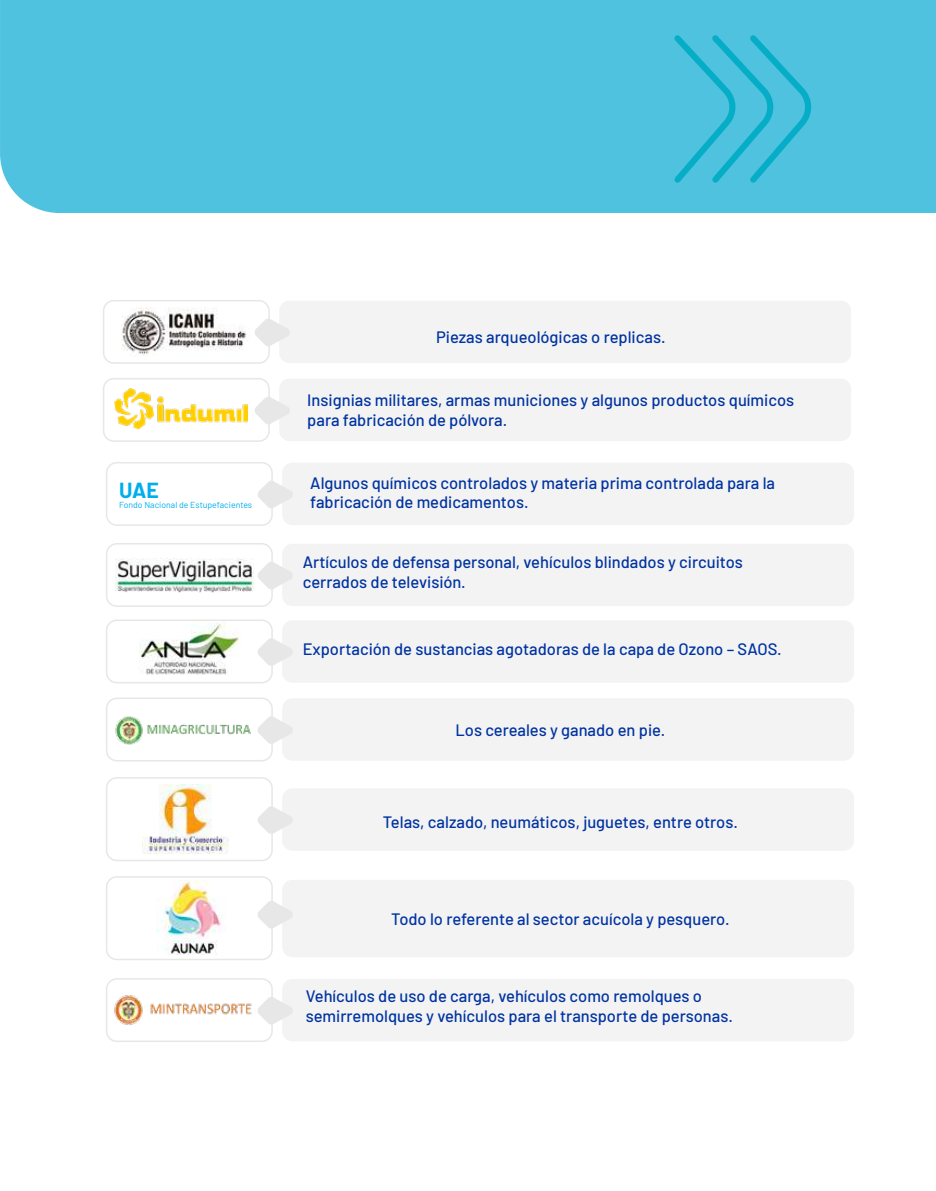
<style>
.page{position:relative;width:936px;height:1191px;background:#fff}
.page>*{position:absolute;margin:0;border:0;box-sizing:border-box;transform-origin:0 0}
.t1{font:700 21.3px "Barlow";color:#00aeec}
.t2{font:500 16.5px/19.8px "Barlow";color:#0033a1}
.t3{font:8.7px "Barlow";color:#00aeec}
</style>
<div class="page">
<img style="left:143px;top:784px;width:86px;height:69px">
<img style="left:140px;top:622px;width:100px;height:53px">
<div style="left:279px;top:301px;width:572px;height:62px;background:#f3f3f3;border-radius:10px"></div>
<img style="left:156px;top:880px;width:70px;height:74px">
<img style="left:122px;top:307px;width:125px;height:49px">
<img style="left:114px;top:388px;width:134px;height:42px">
<img style="left:115px;top:716px;width:136px;height:29px">
<img style="left:114px;top:995px;width:138px;height:30px">
<div style="left:103px;top:300px;width:167px;height:64px;border:2px solid #e7e7e7;border-radius:10px"></div>
<svg style="left:255px;top:318px;width:34px;height:29px"></svg>
<div style="left:279px;top:379px;width:572px;height:62px;background:#f3f3f3;border-radius:10px"></div>
<div style="left:282px;top:463px;width:572px;height:62px;background:#f3f3f3;border-radius:10px"></div>
<div style="left:103px;top:378px;width:167px;height:64px;border:2px solid #e7e7e7;border-radius:10px"></div>
<svg style="left:255px;top:396px;width:34px;height:29px"></svg>
<div style="left:106px;top:462px;width:167px;height:64px;border:2px solid #e7e7e7;border-radius:10px"></div>
<svg style="left:258px;top:480px;width:34px;height:29px"></svg>
<div style="left:282px;top:544px;width:572px;height:62px;background:#f3f3f3;border-radius:10px"></div>
<div style="left:282px;top:620px;width:572px;height:62px;background:#f3f3f3;border-radius:10px"></div>
<div style="left:106px;top:543px;width:167px;height:64px;border:2px solid #e7e7e7;border-radius:10px"></div>
<svg style="left:258px;top:561px;width:34px;height:29px"></svg>
<div style="left:106px;top:619px;width:167px;height:64px;border:2px solid #e7e7e7;border-radius:10px"></div>
<svg style="left:258px;top:637px;width:34px;height:29px"></svg>
<div style="left:282px;top:698px;width:572px;height:62px;background:#f3f3f3;border-radius:10px"></div>
<div style="left:282px;top:880px;width:572px;height:77px;background:#f3f3f3;border-radius:10px"></div>
<div style="left:106px;top:697px;width:167px;height:64px;border:2px solid #e7e7e7;border-radius:10px"></div>
<svg style="left:258px;top:715px;width:34px;height:29px"></svg>
<div style="left:282px;top:788px;width:572px;height:62px;background:#f3f3f3;border-radius:10px"></div>
<div style="left:106px;top:777px;width:167px;height:84px;border:2px solid #e7e7e7;border-radius:10px"></div>
<svg style="left:258px;top:805px;width:34px;height:29px"></svg>
<div style="left:282px;top:979px;width:572px;height:62px;background:#f3f3f3;border-radius:10px"></div>
<div style="left:106px;top:978px;width:167px;height:64px;border:2px solid #e7e7e7;border-radius:10px"></div>
<svg style="left:258px;top:996px;width:34px;height:29px"></svg>
<div style="left:106px;top:876px;width:167px;height:84px;border:2px solid #e7e7e7;border-radius:10px"></div>
<svg style="left:258px;top:900px;width:34px;height:29px"></svg>
<img style="left:116px;top:558px;width:138px;height:35px">
<div style="left:0;top:0;width:935px;height:213px;background:#4ec2df"></div>
<svg style="left:668px;top:30px;width:150px;height:158px;background:#43bedb"></svg>
<p class="t1" style="left:119px;top:474px;width:41px">UAE</p>
<p class="t3" style="left:119px;top:499px;width:134px">Fondo Nacional de Estupefacientes</p>
<p class="t2" style="left:436px;top:326px;width:231px">Piezas arqueológicas o replicas.</p>
<p class="t2" style="left:307px;top:389px;width:488px">Insignias militares, armas municiones y algunos productos químicos para fabricación de pólvora.</p>
<p class="t2" style="left:310px;top:471px;width:466px">Algunos químicos controlados y materia prima controlada para la fabricación de medicamentos.</p>
<p class="t2" style="left:303px;top:551px;width:441px">Artículos de defensa personal, vehículos blindados y circuitos cerrados de televisión.</p>
<p class="t2" style="left:303px;top:638px;width:480px">Exportación de sustancias agotadoras de la capa de Ozono – SAOS.</p>
<p class="t2" style="left:455px;top:719px;width:211px">Los cereales y ganado en pie.</p>
<p class="t2" style="left:383px;top:810px;width:357px">Telas, calzado, neumáticos, juguetes, entre otros.</p>
<p class="t2" style="left:391px;top:908px;width:340px">Todo lo referente al sector acuícola y pesquero.</p>
<p class="t2" style="left:306px;top:984px;width:429px">Vehículos de uso de carga, vehículos como remolques o semirremolques y vehículos para el transporte de personas.</p>
</div>
